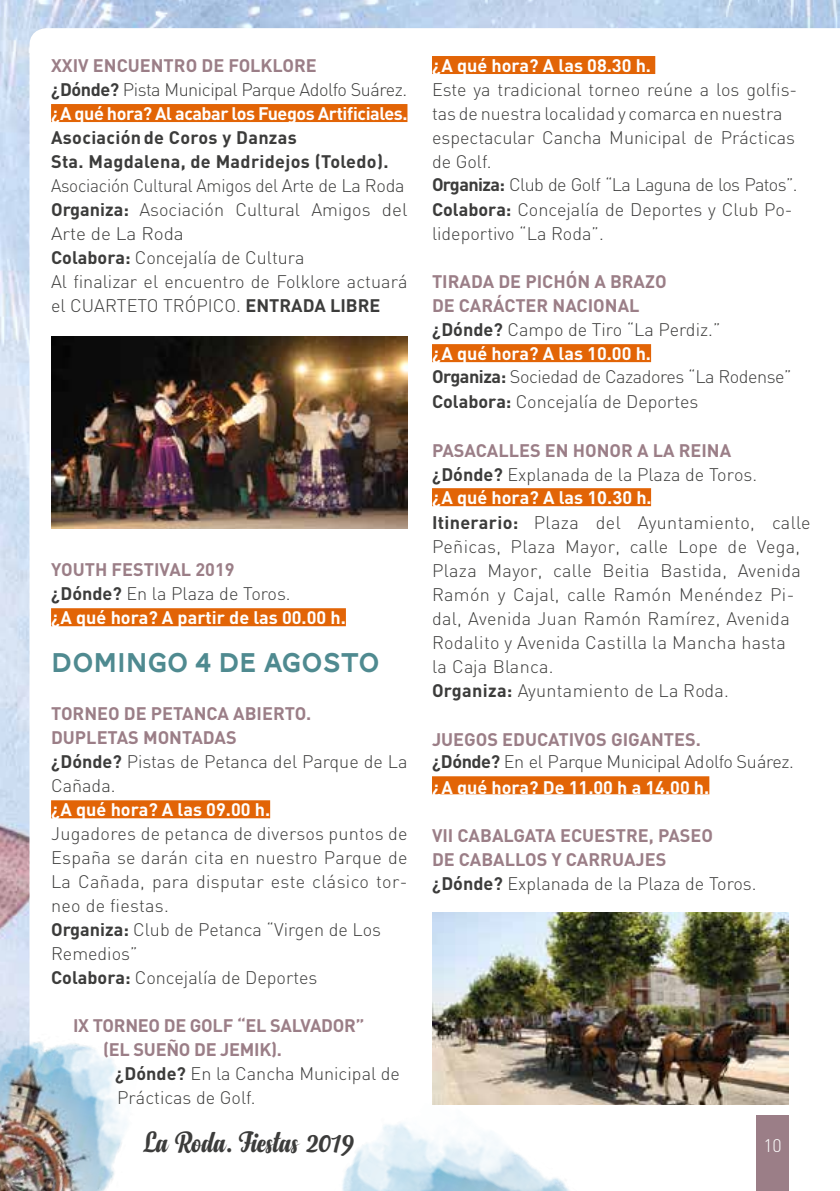
<style>
.page{position:relative;width:840px;height:1191px;background:#fff}
.page>*{position:absolute;margin:0;border:0;box-sizing:border-box;transform-origin:0 0}
.t1{font:30px "Anydore";color:#3c3c3b}
.t2{font:28px "AW Conqueror Carved One";color:#4f8a90}
.t3{font:300 18px/24px "DIN";color:#3c3c3b}
.t4{font:300 18px/24px "DIN";letter-spacing:.02em;color:#3c3c3b}
.t5{font:700 18px/24px "DIN";color:#9b7e87}
.t6{font:300 18px/24px "DIN";color:#3c3c3b;scale:.95 1}
.t7{font:700 18px/24px "DIN";color:#fff}
.t8{font:300 18px/25.4px "DIN";letter-spacing:-.025em;color:#3c3c3b}
.t9{font:700 18px/24px "DIN";letter-spacing:-.025em;color:#fff}
.t10{font:700 18px/24px "DIN";letter-spacing:.02em;color:#3c3c3b}
.t11{font:300 18px "DIN";color:#fff}
.s1{color:#9b7e87}
.s2{color:#3c3c3b}
.s3{font-weight:300;color:#3c3c3b}
.s4{font-weight:700}
.s5{color:#fff}
.s6{font-weight:700;color:#9b7e87}
.s7{font-weight:700;color:#fff}
.s8{font-family:"Arial";font-weight:700;color:#fff}
</style>
<div class="page">
<img style="left:0;top:0;width:839px;height:1191px">
<img style="left:0;top:994px;width:160px;height:197px">
<img style="left:289px;top:1048px;width:323px;height:143px">
<div style="left:756px;top:1115px;width:32px;height:76px;background:#9b7e87"></div>
<div style="left:51px;top:104px;width:356px;height:18px;background:#e26406"></div>
<div style="left:51px;top:608px;width:295px;height:18px;background:#e26406"></div>
<div style="left:51px;top:800px;width:219px;height:18px;background:#e26406"></div>
<img style="left:51px;top:336px;width:357px;height:192px">
<div style="left:432px;top:56px;width:223px;height:18px;background:#e26406"></div>
<div style="left:432px;top:344px;width:218px;height:18px;background:#e26406"></div>
<div style="left:432px;top:488px;width:218px;height:18px;background:#e26406"></div>
<div style="left:432px;top:776px;width:277px;height:18px;background:#e26406"></div>
<img style="left:432px;top:912px;width:356px;height:192px">
<p class="t9" style="left:51px;top:53px;width:358px"><span class="s1">XXIV ENCUENTRO DE FOLKLORE<br></span><span class="s2">¿Dónde?</span> <span class="s3">Pista Municipal Parque Adolfo Suárez. </span>¿A qué hora? Al acabar los Fuegos Artificiales.</p>
<p class="t10" style="left:51px;top:125px;width:339px">Asociación de Coros y Danzas<br>Sta. Magdalena, de Madridejos (Toledo).</p>
<p class="t6" style="left:51px;top:173px;width:376px">Asociación Cultural Amigos del Arte de La Roda <span class="s4">Organiza:</span> Asociación Cultural Amigos del Arte de La Roda<br><span class="s4">Colabora:</span> Concejalía de Cultura<br>Al finalizar el encuentro de Folklore actuará el CUARTETO TRÓPICO. <span class="s4">ENTRADA LIBRE</span></p>
<p class="t7" style="left:51px;top:557px;width:296px"><span class="s1">YOUTH FESTIVAL 2019<br></span><span class="s2">¿Dónde?</span> <span class="s3">En la Plaza de Toros.<br></span>¿A qué hora? A partir de las 00.00 h.</p>
<h2 class="t2" style="left:51px;top:650px;width:330px">DOMINGO 4 DE AGOSTO</h2>
<p class="t5" style="left:51px;top:701px;width:358px">TORNEO DE PETANCA ABIERTO.<br>DUPLETAS MONTADAS<br><span class="s2">¿Dónde?</span> <span class="s3">Pistas de Petanca del Parque de La<br>Cañada.</span></p>
<p class="t7" style="left:51px;top:797px;width:220px">¿A qué hora? A las 09.00 h.</p>
<p class="t3" style="left:51px;top:821px;width:358px">Jugadores de petanca de diversos puntos de<br>España se darán cita en nuestro Parque de<br>La Cañada, para disputar este clásico tor&shy;neo de fiestas.<br><span class="s4">Organiza:</span> Club de Petanca “Virgen de Los<br>Remedios”<br><span class="s4">Colabora:</span> Concejalía de Deportes</p>
<p class="t5" style="left:103px;top:1013px;width:262px;text-indent:-30px">IX TORNEO DE GOLF “EL SALVADOR” (EL SUEÑO DE JEMIK).</p>
<p class="t3" style="left:115px;top:1061px;width:286px"><span class="s4">¿Dónde?</span> En la Cancha Municipal de<br>Prácticas de Golf.</p>
<p class="t7" style="left:432px;top:53px;width:220px">¿A qué hora? A las 08.30 h.</p>
<p class="t3" style="left:432px;top:77px;width:367px">Este ya tradicional torneo reúne a los golfis&shy;tas de nuestra localidad y comarca en nuestra espectacular Cancha Municipal de Prácticas de Golf.<br><span class="s4">Organiza:</span> Club de Golf “La Laguna de los Patos”.</p>
<p class="t3" style="left:432px;top:197px;width:362px"><span class="s4">Colabora:</span> Concejalía de Deportes y Club Po&shy;lideportivo “La Roda”.</p>
<p class="t5" style="left:432px;top:269px;width:290px">TIRADA DE PICHÓN A BRAZO<br>DE CARÁCTER NACIONAL<br><span class="s2">¿Dónde?</span> <span class="s3">Campo de Tiro “La Perdiz.” </span><span class="s5">¿A qué hora? A las 10.00 h.</span></p>
<p class="t8" style="left:432px;top:363px;width:361px"><span class="s4">Organiza:</span> Sociedad de Cazadores “La Rodense”<br><span class="s4">Colabora:</span> Concejalía de Deportes</p>
<p class="t4" style="left:432px;top:438px;width:380px"><span class="s6">PASACALLES EN HONOR A LA REINA<br></span><span class="s4">¿Dónde?</span> Explanada de la Plaza de Toros.<br><span class="s7">¿A qué hora? A las 1</span><span class="s8">0</span><span class="s7">.</span><span class="s8">3</span><span class="s7">0 h.<br></span><span class="s4">Itinerario:</span> Plaza del Ayuntamiento, calle Peñicas, Plaza Mayor, calle Lope de Vega, Plaza Mayor, calle Beitia Bastida, Avenida Ramón y Cajal, calle Ramón Menéndez Pi&shy;dal, Avenida Juan Ramón Ramírez, Avenida Rodalito y Avenida Castilla la Mancha hasta<br>la Caja Blanca.<br><span class="s4">Organiza:</span> Ayuntamiento de La Roda.</p>
<p class="t8" style="left:432px;top:728px;width:363px;line-height:22.2px"><span class="s6">JUEGOS EDUCATIVOS GIGANTES.<br></span><span class="s4">¿Dónde?</span> En el Parque Municipal Adolfo Suárez.</p>
<p class="t7" style="left:432px;top:774px;width:279px">¿A qué hora? De 11.00 h a 14.00 h.</p>
<p class="t5" style="left:432px;top:822px;width:326px">VII CABALGATA ECUESTRE, PASEO<br>DE CABALLOS Y CARRUAJES<br><span class="s2">¿Dónde?</span> <span class="s3">Explanada de la Plaza de Toros.</span></p>
<h1 class="t1" style="left:144px;top:1124px;width:212px">La Roda. Fiestas 2019</h1>
<p class="t11" style="left:763px;top:1134px;width:20px">10</p>
</div>
